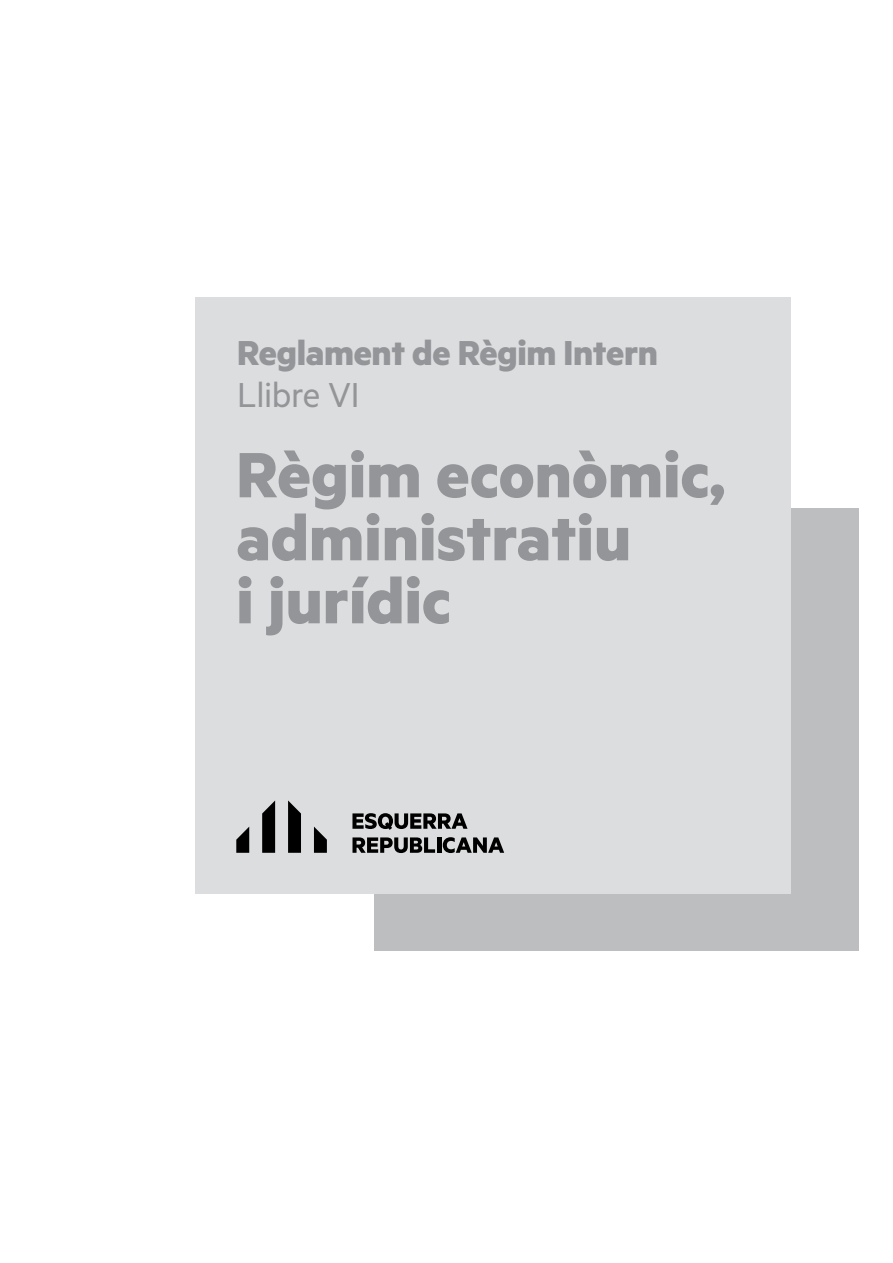
<style>
.page{position:relative;width:893px;height:1263px;background:#fff}
.page>*{position:absolute;margin:0;border:0;box-sizing:border-box;transform-origin:0 0}
.t1{font:700 72px/63px "Metric";color:#939598}
.t2{font:700 39px "Metric";letter-spacing:-.01em;color:#939598}
.t3{font:39px "Metric";letter-spacing:-.01em;color:#939598}
</style>
<div class="page">
<div style="left:374px;top:508px;width:485px;height:442px;background:#bcbec0"></div>
<div style="left:196px;top:298px;width:595px;height:596px;background:#dcddde"></div>
<svg style="left:236px;top:800px;width:91px;height:53px"></svg>
<svg style="left:352px;top:813px;width:115px;height:17px"></svg>
<svg style="left:352px;top:837px;width:83px;height:16px"></svg>
<hr style="left:437px;top:837px;width:4px;height:16px;background:#000">
<svg style="left:443px;top:837px;width:61px;height:16px"></svg>
<p class="t2" style="left:237px;top:329px;width:423px">Reglament de Règim Intern</p>
<p class="t3" style="left:237px;top:372px;width:124px">Llibre VI</p>
<p class="t1" style="left:236px;top:441px;width:491px">Règim econòmic, administratiu<br>i jurídic</p>
</div>
